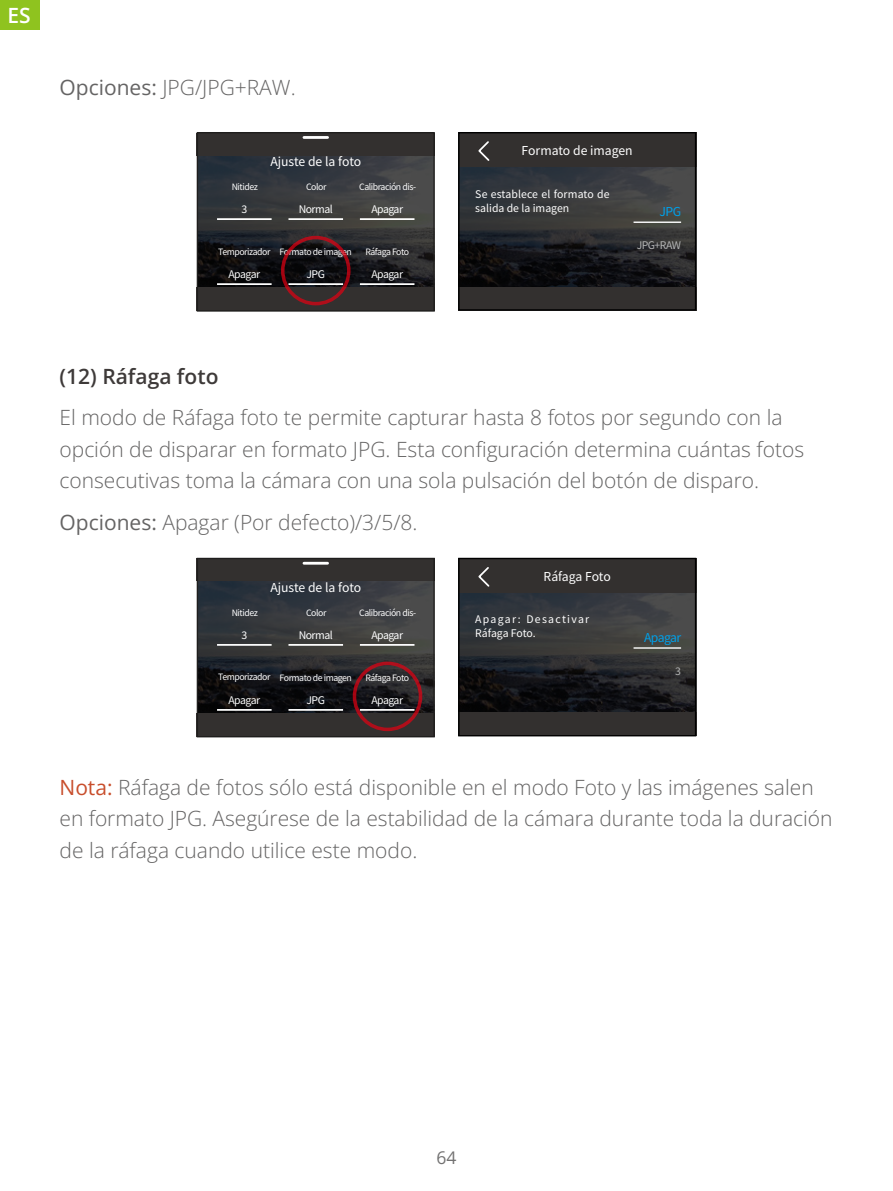
<style>
.page{position:relative;width:893px;height:1191px;background:#fff}
.page>*{position:absolute;margin:0;border:0;box-sizing:border-box;transform-origin:0 0}
.t1{font:300 21px/31.5px "Open Sans";color:#656464}
.t2{font:600 21px "Open Sans";color:#3e3a39}
.t3{font:600 21px "Open Sans";color:#fff}
.t4{font:17.5px "Open Sans";color:#727171}
.t5{font:12.25px "Noto Sans SC";color:#fff}
.t6{font:12.25px "Noto Sans SC";letter-spacing:-.05em;color:#00a0e9}
.t7{font:10.5px/14px "Noto Sans SC";letter-spacing:-.015em;color:#fff}
.t8{font:10.5px/14px "Noto Sans SC";letter-spacing:.11em;color:#fff}
.t9{font:10.5px "Noto Sans SC";letter-spacing:-.05em;color:#b5b6b6}
.t10{font:8.75px "Noto Sans SC";letter-spacing:-.05em;color:#fff}
.s1{font-weight:400}
.s2{font-weight:400;color:#c84e2c}
</style>
<div class="page">
<div style="left:0;top:0;width:40px;height:30px;background:#8fc31f"></div>
<svg style="left:199px;top:156px;width:234px;height:132px;background:#2c2d30"></svg>
<div style="left:197px;top:133px;width:238px;height:23px;background:#33302f"></div>
<div style="left:197px;top:288px;width:238px;height:23px;background:#33302f"></div>
<div style="left:197px;top:132px;width:238px;height:180px;border:1px solid #1f1e1d"></div>
<hr style="left:304px;top:136px;width:24px;height:3px;background:#fff">
<hr style="left:289px;top:218px;width:53px;height:2px;background:#fff">
<hr style="left:289px;top:283px;width:53px;height:2px;background:#fff">
<hr style="left:361px;top:218px;width:53px;height:2px;background:#fff">
<hr style="left:361px;top:283px;width:53px;height:2px;background:#fff">
<hr style="left:218px;top:218px;width:53px;height:2px;background:#fff">
<hr style="left:218px;top:283px;width:53px;height:2px;background:#fff">
<svg style="left:199px;top:581px;width:234px;height:132px;background:#2c2d30"></svg>
<div style="left:197px;top:558px;width:238px;height:23px;background:#33302f"></div>
<div style="left:197px;top:713px;width:238px;height:24px;background:#33302f"></div>
<div style="left:197px;top:558px;width:238px;height:179px;border:1px solid #1f1e1d"></div>
<hr style="left:304px;top:562px;width:24px;height:2px;background:#fff">
<hr style="left:289px;top:644px;width:53px;height:2px;background:#fff">
<hr style="left:289px;top:709px;width:53px;height:2px;background:#fff">
<hr style="left:361px;top:644px;width:53px;height:2px;background:#fff">
<hr style="left:361px;top:709px;width:53px;height:2px;background:#fff">
<hr style="left:218px;top:644px;width:53px;height:2px;background:#fff">
<hr style="left:218px;top:709px;width:53px;height:2px;background:#fff">
<svg style="left:460px;top:167px;width:234px;height:120px;background:#2a2b2e"></svg>
<hr style="left:634px;top:221px;width:46px;height:2px;background:#fff">
<div style="left:458px;top:132px;width:238px;height:35px;background:#33302f"></div>
<div style="left:458px;top:287px;width:238px;height:24px;background:#33302f"></div>
<svg style="left:478px;top:141px;width:12px;height:20px"></svg>
<div style="left:458px;top:132px;width:238px;height:179px;border:1px solid #000"></div>
<svg style="left:460px;top:592px;width:234px;height:120px;background:#2a2c2f"></svg>
<hr style="left:634px;top:647px;width:46px;height:1px;background:#fff">
<div style="left:458px;top:558px;width:238px;height:34px;background:#33302f"></div>
<div style="left:458px;top:712px;width:238px;height:24px;background:#33302f"></div>
<svg style="left:478px;top:567px;width:12px;height:20px"></svg>
<div style="left:458px;top:558px;width:238px;height:178px;border:1px solid #000"></div>
<div style="left:281px;top:236px;width:70px;height:69px;border:4px solid #e60012;border-radius:50%"></div>
<div style="left:353px;top:661px;width:69px;height:70px;border:4px solid #e60012;border-radius:50%"></div>
<p class="t3" style="left:8px;top:1px;width:25px">ES</p>
<p class="t1" style="left:60px;top:71px;width:238px"><span class="s1">Opciones:</span> JPG/JPG+RAW.</p>
<p class="t10" style="left:232px;top:182px;width:28px">Nitidez</p>
<p class="t7" style="left:241px;top:203px;width:7px">3</p>
<p class="t5" style="left:270px;top:155px;width:92px">Ajuste de la foto</p>
<p class="t10" style="left:306px;top:182px;width:22px">Color</p>
<p class="t7" style="left:299px;top:203px;width:36px">Normal</p>
<p class="t10" style="left:359px;top:182px;width:58px">Calibración dis-</p>
<p class="t7" style="left:371px;top:203px;width:33px">Apagar</p>
<p class="t10" style="left:218px;top:246px;width:54px">Temporizador</p>
<p class="t7" style="left:228px;top:268px;width:33px">Apagar</p>
<p class="t10" style="left:280px;top:247px;width:74px">Formato de imagen</p>
<p class="t7" style="left:307px;top:268px;width:20px">JPG</p>
<p class="t10" style="left:365px;top:247px;width:45px">Ráfaga Foto</p>
<p class="t7" style="left:371px;top:268px;width:33px">Apagar</p>
<p class="t5" style="left:522px;top:144px;width:113px">Formato de imagen</p>
<p class="t7" style="left:475px;top:187px;width:136px">Se establece el formato de salida de la imagen</p>
<p class="t6" style="left:660px;top:205px;width:23px">JPG</p>
<p class="t9" style="left:637px;top:239px;width:46px">JPG+RAW</p>
<p class="t2" style="left:60px;top:362px;width:160px">(12) Ráfaga foto</p>
<p class="t1" style="left:60px;top:401px;width:746px">El modo de Ráfaga foto te permite capturar hasta 8 fotos por segundo con la opción de disparar en formato JPG. Esta configuración determina cuántas fotos consecutivas toma la cámara con una sola pulsación del botón de disparo.</p>
<p class="t1" style="left:60px;top:506px;width:360px"><span class="s1">Opciones:</span> Apagar (Por defecto)/3/5/8.</p>
<p class="t10" style="left:232px;top:607px;width:28px">Nitidez</p>
<p class="t7" style="left:241px;top:628px;width:7px">3</p>
<p class="t5" style="left:270px;top:581px;width:92px">Ajuste de la foto</p>
<p class="t10" style="left:306px;top:607px;width:22px">Color</p>
<p class="t7" style="left:299px;top:628px;width:36px">Normal</p>
<p class="t10" style="left:359px;top:607px;width:58px">Calibración dis-</p>
<p class="t7" style="left:371px;top:628px;width:33px">Apagar</p>
<p class="t10" style="left:218px;top:672px;width:54px">Temporizador</p>
<p class="t7" style="left:228px;top:693px;width:33px">Apagar</p>
<p class="t10" style="left:280px;top:672px;width:74px">Formato de imagen</p>
<p class="t7" style="left:307px;top:693px;width:20px">JPG</p>
<p class="t10" style="left:365px;top:672px;width:45px">Ráfaga Foto</p>
<p class="t7" style="left:371px;top:693px;width:33px">Apagar</p>
<p class="t5" style="left:544px;top:569px;width:69px">Ráfaga Foto</p>
<p class="t8" style="left:475px;top:612px;width:116px">Apagar: Desactivar<br>Ráfaga Foto.</p>
<p class="t6" style="left:644px;top:630px;width:39px">Apagar</p>
<p class="t9" style="left:675px;top:665px;width:7px">3</p>
<p class="t1" style="left:60px;top:770px;width:774px"><span class="s2">Nota:</span> Ráfaga de fotos sólo está disponible en el modo Foto y las imágenes salen en formato JPG. Asegúrese de la estabilidad de la cámara durante toda la duración de la ráfaga cuando utilice este modo.</p>
<p class="t4" style="left:436px;top:1145px;width:22px">64</p>
</div>
